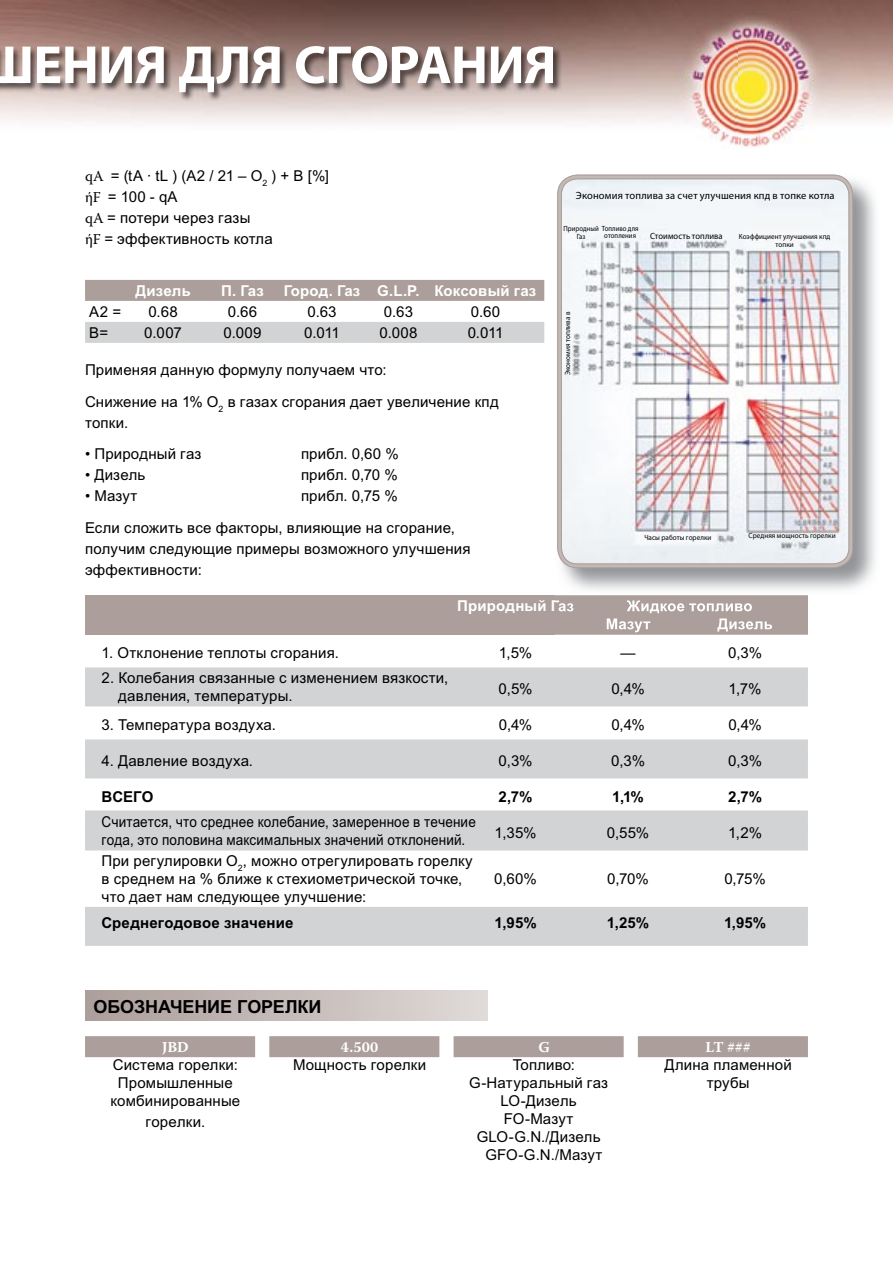
<style>
.page{position:relative;width:893px;height:1263px;background:#fff}
.page>*{position:absolute;margin:0;border:0;box-sizing:border-box;transform-origin:0 0}
.t1{font:700 54px "Myriad Pro";letter-spacing:-.01em;color:#fff}
.t2{font:700 18px "Arial Cyr";letter-spacing:-.005em;color:#000}
.t3{font:15px/21px "Arial Cyr";letter-spacing:.01em;color:#000}
.t4{font:15px/20.2px "Arial Cyr";letter-spacing:.01em;color:#000;scale:.9 1}
.t5{font:700 15px "Arial Cyr";letter-spacing:.01em;color:#000}
.t6{font:700 15px "Arial Cyr";letter-spacing:.01em;color:#fff}
.t7{font:700 15px "Warnock Pro";letter-spacing:.01em;color:#fff}
.t8{font:10.5px "Myriad Pro";letter-spacing:.015em;color:#000}
.t9{font:9px "Myriad Pro";letter-spacing:.01em;color:#000;scale:.95 1}
.t10{font:7.5px/7.5px "Myriad Pro";letter-spacing:.01em;color:#000;text-align:center;scale:.95 1}
.t11{font:7.5px/7.9px "Myriad Pro";letter-spacing:.01em;color:#000;scale:.9 1}
.s1{font-family:"Warnock Pro"}
</style>
<div class="page">
<img style="left:0;top:0;width:893px;height:147px">
<img style="left:0;top:45px;width:737px;height:102px">
<div style="left:85px;top:280px;width:459px;height:21px;background:#ac9f9b"></div>
<div style="left:85px;top:322px;width:459px;height:21px;background:#d1d3d4"></div>
<div style="left:85px;top:595px;width:723px;height:21px;background:#ac9f9b"></div>
<div style="left:85px;top:613px;width:723px;height:21px;background:#ac9f9b"></div>
<div style="left:85px;top:667px;width:723px;height:21px;background:#d1d3d4"></div>
<div style="left:85px;top:685px;width:723px;height:21px;background:#d1d3d4"></div>
<div style="left:85px;top:739px;width:723px;height:21px;background:#d1d3d4"></div>
<div style="left:85px;top:757px;width:723px;height:21px;background:#d1d3d4"></div>
<div style="left:85px;top:810px;width:723px;height:21px;background:#d1d3d4"></div>
<div style="left:85px;top:829px;width:723px;height:21px;background:#d1d3d4"></div>
<div style="left:85px;top:907px;width:723px;height:21px;background:#d1d3d4"></div>
<div style="left:85px;top:925px;width:723px;height:21px;background:#d1d3d4"></div>
<img style="left:555px;top:595px;width:253px;height:38px">
<img style="left:555px;top:600px;width:19px;height:13px">
<svg style="left:555px;top:613px;width:18px;height:1px"></svg>
<img style="left:574px;top:600px;width:178px;height:13px">
<img style="left:555px;top:618px;width:217px;height:14px">
<img style="left:559px;top:177px;width:292px;height:389px">
<div style="left:557px;top:175px;width:296px;height:393px;border:4px solid #c2b8b5;border-radius:18px"></div>
<div style="left:557px;top:175px;width:296px;height:393px;border:1px solid #ac9f9b;border-radius:20px"></div>
<div style="left:561px;top:178px;width:288px;height:386px;border:1px solid #ac9f9b;border-radius:16px"></div>
<div style="left:85px;top:991px;width:403px;height:29px;background:linear-gradient(to right,#ac9e9a,#dfdad7)"></div>
<div style="left:85px;top:1036px;width:170px;height:21px;background:#ac9f9b"></div>
<div style="left:269px;top:1036px;width:170px;height:21px;background:#ac9f9b"></div>
<div style="left:454px;top:1036px;width:170px;height:21px;background:#ac9f9b"></div>
<div style="left:638px;top:1036px;width:170px;height:21px;background:#ac9f9b"></div>
<h1 class="t1" style="left:-15px;top:35px;width:573px">ШЕНИЯ ДЛЯ СГОРАНИЯ</h1>
<p class="t3" style="left:85px;top:165px;width:245px"><span class="s1">qA</span> = (tA · tL ) (A2 / 21 – O<sub>2</sub> ) + B [%] <span class="s1">ήF</span> = 100 - qA<br><span class="s1">qA</span> = потери через газы<br><span class="s1">ήF</span> = эффективность котла</p>
<p class="t6" style="left:135px;top:282px;width:57px">Дизель</p>
<p class="t6" style="left:221px;top:282px;width:44px">П. Газ</p>
<p class="t6" style="left:284px;top:282px;width:254px">Город. Газ G.L.P. Коксовый газ</p>
<p class="t3" style="left:89px;top:301px;width:33px">A2 =</p>
<p class="t3" style="left:148px;top:301px;width:31px">0.68</p>
<p class="t3" style="left:228px;top:301px;width:31px">0.66</p>
<p class="t3" style="left:307px;top:301px;width:31px">0.63</p>
<p class="t3" style="left:384px;top:301px;width:31px">0.63</p>
<p class="t3" style="left:471px;top:301px;width:31px">0.60</p>
<p class="t3" style="left:89px;top:322px;width:20px">B=</p>
<p class="t3" style="left:144px;top:322px;width:39px">0.007</p>
<p class="t3" style="left:224px;top:322px;width:39px">0.009</p>
<p class="t3" style="left:304px;top:322px;width:37px">0.011</p>
<p class="t3" style="left:379px;top:322px;width:39px">0.008</p>
<p class="t3" style="left:468px;top:322px;width:37px">0.011</p>
<p class="t3" style="left:85px;top:354px;width:415px;line-height:31.5px">Применяя данную формулу получаем что:<br>Снижение на 1% O<sub>2</sub> в газах сгорания дает увеличение кпд</p>
<p class="t3" style="left:85px;top:412px;width:45px">топки.</p>
<p class="t3" style="left:85px;top:443px;width:118px">• Природный газ</p>
<p class="t3" style="left:301px;top:443px;width:99px">прибл. 0,60 %</p>
<p class="t3" style="left:85px;top:464px;width:62px">• Дизель</p>
<p class="t3" style="left:301px;top:464px;width:98px">прибл. 0,70 %</p>
<p class="t3" style="left:85px;top:485px;width:54px">• Мазут</p>
<p class="t3" style="left:85px;top:480px;width:372px;line-height:31.5px;text-indent:216px">прибл. 0,75 %<br>Если сложить все факторы, влияющие на сгорание,</p>
<p class="t3" style="left:85px;top:538px;width:387px">получим следующие примеры возможного улучшения эффективности:</p>
<p class="t8" style="left:576px;top:190px;width:260px">Экономия топлива за счет улучшения кпд в топке котла</p>
<p class="t11" style="left:577px;top:224px;width:70px;text-indent:-13px">Природный Топливо для<br>Газ</p>
<p class="t11" style="left:604px;top:232px;width:37px">отопления</p>
<p class="t9" style="left:650px;top:231px;width:78px">Стоимость топлива</p>
<p class="t10" style="left:739px;top:233px;width:98px">Коэффициент улучшения кпд топки</p>
<p class="t10" style="left:564px;top:375px;width:68px;rotate:-90deg">Экономия топлива в</p>
<p class="t10" style="left:644px;top:534px;width:72px">Часы работы горелки</p>
<p class="t10" style="left:749px;top:532px;width:93px">Средняя мощность горелки</p>
<p class="t6" style="left:457px;top:597px;width:118px">Природный Газ</p>
<p class="t3" style="left:102px;top:642px;width:239px">1. Отклонение теплоты сгорания.</p>
<p class="t3" style="left:499px;top:642px;width:35px">1,5%</p>
<p class="t3" style="left:621px;top:642px;width:16px">—</p>
<p class="t3" style="left:728px;top:642px;width:35px">0,3%</p>
<p class="t3" style="left:102px;top:667px;width:348px">2. Колебания связанные с изменением вязкости,</p>
<p class="t3" style="left:499px;top:678px;width:35px">0,5%</p>
<p class="t3" style="left:611px;top:678px;width:35px">0,4%</p>
<p class="t3" style="left:729px;top:678px;width:34px">1,7%</p>
<p class="t3" style="left:118px;top:685px;width:176px">давления, температуры.</p>
<p class="t3" style="left:102px;top:714px;width:176px">3. Температура воздуха.</p>
<p class="t3" style="left:499px;top:714px;width:35px">0,4%</p>
<p class="t3" style="left:611px;top:714px;width:35px">0,4%</p>
<p class="t3" style="left:728px;top:714px;width:35px">0,4%</p>
<p class="t3" style="left:102px;top:750px;width:153px">4. Давление воздуха.</p>
<p class="t3" style="left:499px;top:750px;width:35px">0,3%</p>
<p class="t3" style="left:611px;top:750px;width:35px">0,3%</p>
<p class="t3" style="left:728px;top:750px;width:35px">0,3%</p>
<p class="t5" style="left:102px;top:788px;width:53px">ВСЕГО</p>
<p class="t5" style="left:498px;top:788px;width:36px">2,7%</p>
<p class="t5" style="left:612px;top:788px;width:33px">1,1%</p>
<p class="t5" style="left:728px;top:788px;width:36px">2,7%</p>
<p class="t4" style="left:102px;top:812px;width:417px">Считается, что среднее колебание, замеренное в течение</p>
<p class="t3" style="left:495px;top:822px;width:43px">1,35%</p>
<p class="t3" style="left:607px;top:822px;width:44px">0,55%</p>
<p class="t3" style="left:728px;top:822px;width:35px">1,2%</p>
<p class="t4" style="left:102px;top:830px;width:414px">года, это половина максимальных значений отклонений.<br>При регулировки O<sub>2</sub>, можно отрегулировать горелку</p>
<p class="t3" style="left:102px;top:868px;width:362px">в среднем на % ближе к стехиометрической точке,</p>
<p class="t3" style="left:494px;top:868px;width:44px">0,60%</p>
<p class="t3" style="left:607px;top:868px;width:43px">0,70%</p>
<p class="t3" style="left:724px;top:868px;width:43px">0,75%</p>
<p class="t3" style="left:102px;top:886px;width:266px">что дает нам следующее улучшение:</p>
<p class="t5" style="left:102px;top:914px;width:193px">Среднегодовое значение</p>
<p class="t5" style="left:494px;top:914px;width:44px">1,95%</p>
<p class="t5" style="left:607px;top:914px;width:44px">1,25%</p>
<p class="t5" style="left:724px;top:914px;width:44px">1,95%</p>
<p class="t2" style="left:94px;top:996px;width:230px">ОБОЗНАЧЕНИЕ ГОРЕЛКИ</p>
<p class="t7" style="left:162px;top:1038px;width:28px">JBD</p>
<p class="t3" style="left:110px;top:1056px;width:131px;line-height:18px;text-align:center">Система горелки:<br>Промышленные комбинированные</p>
<p class="t3" style="left:146px;top:1111px;width:61px">горелки.</p>
<p class="t7" style="left:341px;top:1038px;width:39px">4.500</p>
<p class="t3" style="left:293px;top:1054px;width:135px">Мощность горелки</p>
<p class="t7" style="left:538px;top:1038px;width:13px">G</p>
<p class="t3" style="left:513px;top:1054px;width:64px">Топливо:</p>
<p class="t3" style="left:469px;top:1072px;width:140px">G-Натуральный газ</p>
<p class="t3" style="left:500px;top:1090px;width:78px">LO-Дизель</p>
<p class="t3" style="left:504px;top:1108px;width:71px">FO-Мазут</p>
<p class="t3" style="left:477px;top:1126px;width:125px">GLO-G.N./Дизель</p>
<p class="t3" style="left:485px;top:1144px;width:119px">GFO-G.N./Мазут</p>
<p class="t7" style="left:706px;top:1038px;width:47px">LT ###</p>
<p class="t3" style="left:665px;top:1056px;width:129px;line-height:18px;text-align:center">Длина пламенной трубы</p>
</div>
